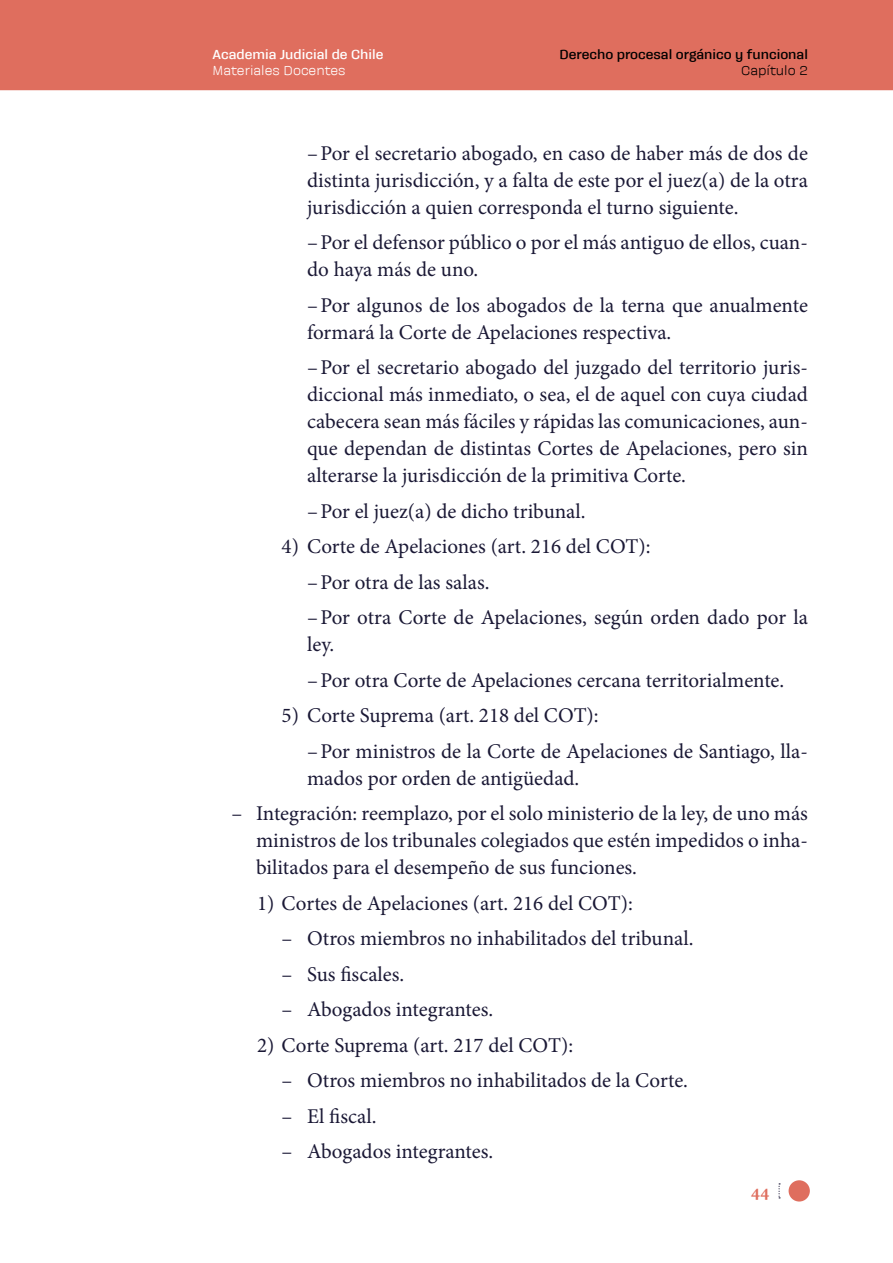
<style>
.page{position:relative;width:893px;height:1263px;background:#fff}
.page>*{position:absolute;margin:0;border:0;box-sizing:border-box;transform-origin:0 0}
.t1{font:21px/27px "Minion Pro";letter-spacing:-.005em;color:#1a1835}
.t2{font:700 18px "Minion Pro";color:#df6e5e}
.t3{font:700 13.5px "Galeana Standard";color:#000}
.t4{font:700 13.5px "Galeana Standard";color:#fff}
.t5{font:13.5px "Galeana Standard";color:#fff}
.t6{font:13.5px "Galeana Standard";color:#000}
</style>
<div class="page">
<div style="left:0;top:0;width:893px;height:89px;background:#df6e5e"></div>
<hr style="left:0;top:89px;width:893px;height:1px;background:#df6e5e">
<svg style="left:778px;top:1183px;width:2px;height:15px"></svg>
<div style="left:789px;top:1180px;width:21px;height:21px;background:#df6e5e;border-radius:50%"></div>
<p class="t4" style="left:213px;top:47px;width:172px">Academia Judicial de Chile</p>
<p class="t5" style="left:213px;top:63px;width:134px">Materiales Docentes</p>
<p class="t3" style="left:560px;top:47px;width:250px">Derecho procesal orgánico y funcional</p>
<p class="t6" style="left:741px;top:63px;width:68px">Capítulo 2</p>
<p class="t1" style="left:307px;top:140px;width:502px;text-align:justify">–Por el secretario abogado, en caso de haber más de dos de distinta jurisdicción, y a falta de este por el juez(a) de la otra jurisdicción a quien corresponda el turno siguiente.</p>
<p class="t1" style="left:307px;top:229px;width:502px">–Por el defensor público o por el más antiguo de ellos, cuan&shy;do haya más de uno.</p>
<p class="t1" style="left:307px;top:292px;width:502px">–Por algunos de los abogados de la terna que anualmente formará la Corte de Apelaciones respectiva.</p>
<p class="t1" style="left:307px;top:354px;width:502px;text-align:justify">–Por el secretario abogado del juzgado del territorio juris&shy;diccional más inmediato, o sea, el de aquel con cuya ciudad cabecera sean más fáciles y rápidas las comunicaciones, aun&shy;que dependan de distintas Cortes de Apelaciones, pero sin alterarse la jurisdicción de la primitiva Corte.</p>
<p class="t1" style="left:307px;top:498px;width:280px">–Por el juez(a) de dicho tribunal.</p>
<p class="t1" style="left:282px;top:533px;width:370px">4) Corte de Apelaciones (art. 216 del COT):</p>
<p class="t1" style="left:307px;top:569px;width:184px">–Por otra de las salas.</p>
<p class="t1" style="left:307px;top:604px;width:502px">–Por otra Corte de Apelaciones, según orden dado por la ley.</p>
<p class="t1" style="left:307px;top:667px;width:479px">–Por otra Corte de Apelaciones cercana territorialmente.</p>
<p class="t1" style="left:282px;top:702px;width:319px">5) Corte Suprema (art. 218 del COT):</p>
<p class="t1" style="left:307px;top:737px;width:502px">–Por ministros de la Corte de Apelaciones de Santiago, lla&shy;mados por orden de antigüedad.</p>
<p class="t1" style="left:256px;top:800px;width:553px;text-align:justify;text-indent:-25px">– Integración: reemplazo, por el solo ministerio de la ley, de uno más ministros de los tribunales colegiados que estén impedidos o inha&shy;bilitados para el desempeño de sus funciones.</p>
<p class="t1" style="left:257px;top:889px;width:377px">1) Cortes de Apelaciones (art. 216 del COT):</p>
<p class="t1" style="left:282px;top:925px;width:413px">– Otros miembros no inhabilitados del tribunal.</p>
<p class="t1" style="left:282px;top:960px;width:124px">– Sus fiscales.</p>
<p class="t1" style="left:282px;top:996px;width:213px">– Abogados integrantes.</p>
<p class="t1" style="left:257px;top:1031px;width:318px">2) Corte Suprema (art. 217 del COT):</p>
<p class="t1" style="left:282px;top:1067px;width:408px">– Otros miembros no inhabilitados de la Corte.</p>
<p class="t1" style="left:282px;top:1102px;width:96px">– El fiscal.</p>
<p class="t1" style="left:282px;top:1138px;width:213px">– Abogados integrantes.</p>
<p class="t2" style="left:751px;top:1178px;width:20px">44</p>
</div>
